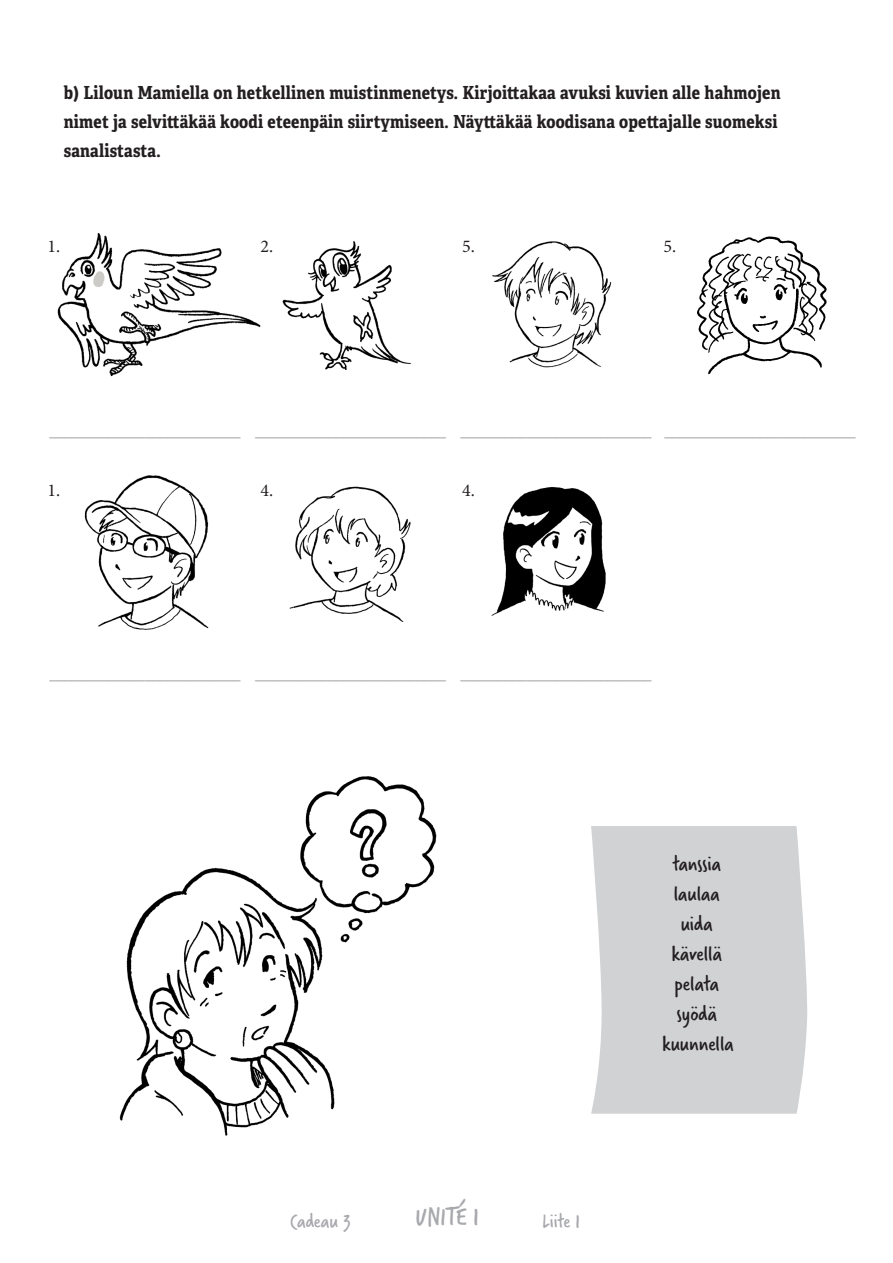
<style>
.page{position:relative;width:893px;height:1263px;background:#fff}
.page>*{position:absolute;margin:0;border:0;box-sizing:border-box;transform-origin:0 0}
.t1{font:27px "Verveine";color:#a8a9ad}
.Puhekupla_verveine{font:22.5px "Verveine";color:#231f20}
.t2{font:21px "Verveine";color:#a8a9ad}
.Tehtävät{font:18px "Adelle Condensed Th";color:#808285}
.Tehtävä_otsikko{font:700 18px/29px "Adelle Condensed";letter-spacing:.01em;color:#231f20}
.t3{font:18px "Minion Pro";color:#231f20}
</style>
<div class="page">
<div style="left:591px;top:826px;width:217px;height:288px;background:#d1d2d4"></div>
<img style="left:282px;top:241px;width:129px;height:129px">
<img style="left:697px;top:236px;width:130px;height:139px">
<img style="left:84px;top:475px;width:125px;height:155px">
<img style="left:57px;top:233px;width:204px;height:144px">
<img style="left:492px;top:241px;width:120px;height:127px">
<img style="left:289px;top:486px;width:122px;height:136px">
<img style="left:491px;top:487px;width:115px;height:129px">
<img style="left:119px;top:776px;width:318px;height:360px">
<p class="Tehtävä_otsikko" style="left:64px;top:77px;width:718px">b) Liloun Mamiella on hetkellinen muistinmenetys. Kirjoittakaa avuksi kuvien alle hahmojen nimet ja selvittäkää koodi eteenpäin siirtymiseen. Näyttäkää koodisana opettajalle suomeksi sanalistasta.</p>
<p class="t3" style="left:47px;top:234px;width:14px">1.</p>
<p class="t3" style="left:261px;top:234px;width:14px">2.</p>
<p class="t3" style="left:462px;top:234px;width:14px">5.</p>
<p class="t3" style="left:664px;top:234px;width:14px">5.</p>
<p class="Tehtävät" style="left:50px;top:416px;width:808px">__________________________ __________________________ __________________________ __________________________</p>
<p class="t3" style="left:47px;top:479px;width:14px">1.</p>
<p class="t3" style="left:261px;top:479px;width:14px">4.</p>
<p class="t3" style="left:462px;top:479px;width:14px">4.</p>
<p class="Tehtävät" style="left:50px;top:659px;width:604px">__________________________ __________________________ __________________________</p>
<p class="t2" style="left:290px;top:1206px;width:62px">Cadeau 3</p>
<h1 class="t1" style="left:415px;top:1198px;width:66px">UNITÉ 1</h1>
<p class="t2" style="left:542px;top:1206px;width:40px">Liite 1</p>
<p class="Puhekupla_verveine" style="left:672px;top:848px;width:50px">tanssia</p>
<p class="Puhekupla_verveine" style="left:674px;top:878px;width:48px">laulaa</p>
<p class="Puhekupla_verveine" style="left:681px;top:908px;width:34px">uida</p>
<p class="Puhekupla_verveine" style="left:671px;top:938px;width:52px">kävellä</p>
<p class="Puhekupla_verveine" style="left:674px;top:968px;width:46px">pelata</p>
<p class="Puhekupla_verveine" style="left:676px;top:998px;width:42px">syödä</p>
<p class="Puhekupla_verveine" style="left:662px;top:1028px;width:73px">kuunnella</p>
</div>
